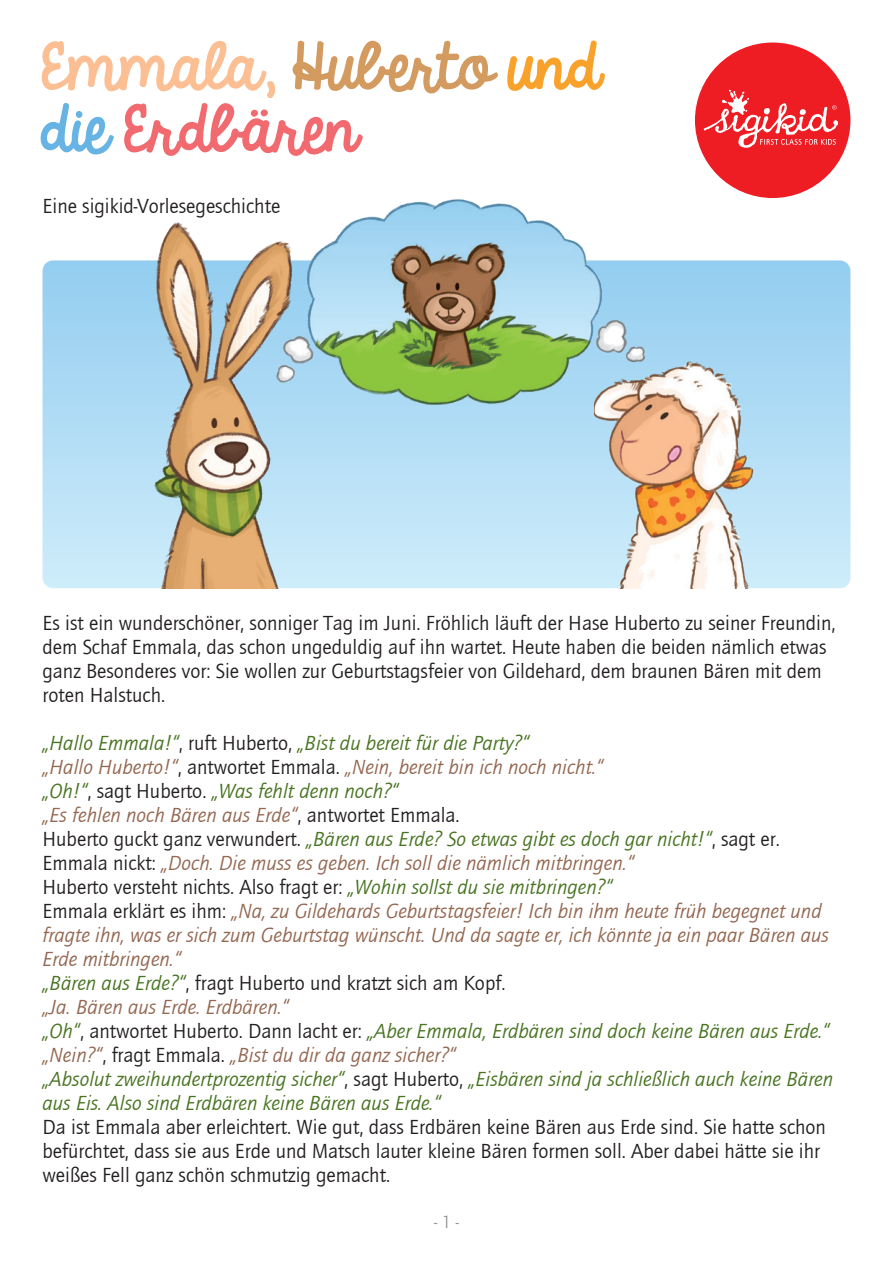
<style>
.page{position:relative;width:893px;height:1263px;background:#fff}
.page>*{position:absolute;margin:0;border:0;box-sizing:border-box;transform-origin:0 0}
.t1{font:57px "Sigikid Always A Good Time";color:#fbbf93}
.t2{font:57px "Sigikid Always A Good Time";color:#f16a6f}
.t3{font:21px/24px "Quay Itc T";color:#231f20}
.t4{font:italic 21px/24px "Quay Itc T";color:#936751}
.t5{font:italic 21px/24px "Quay Itc T";color:#487421}
.t6{font:18px "Quay Itc T";color:#939598}
.s1{color:#d39b60}
.s2{color:#f9a22b}
.s3{color:#67b3e3}
.s4{font-style:normal;color:#231f20}
.s5{font-style:italic;color:#487421}
</style>
<div class="page">
<svg style="left:43px;top:260px;width:807px;height:328px;background:#b5dff5"></svg>
<img style="left:125px;top:222px;width:170px;height:366px">
<img style="left:594px;top:348px;width:192px;height:240px">
<img style="left:264px;top:199px;width:387px;height:269px">
<div style="left:695px;top:43px;width:155px;height:155px;background:#ee1d23;border-radius:50%"></div>
<svg style="left:704px;top:90px;width:134px;height:58px"></svg>
<p class="t1" style="left:41px;top:19px;width:560px">Emmala, <span class="s1">Huberto</span> <span class="s2">und</span></p>
<p class="t2" style="left:40px;top:82px;width:319px"><span class="s3">die</span> Erdbären</p>
<p class="t3" style="left:43px;top:194px;width:239px">Eine sigikid-Vorlesegeschichte</p>
<p class="t3" style="left:43px;top:611px;width:794px">Es ist ein wunderschöner, sonniger Tag im Juni. Fröhlich läuft der Hase Huberto zu seiner Freundin, dem Schaf Emmala, das schon ungeduldig auf ihn wartet. Heute haben die beiden nämlich etwas ganz Besonderes vor: Sie wollen zur Geburtstagsfeier von Gildehard, dem braunen Bären mit dem roten Halstuch.</p>
<p class="t5" style="left:43px;top:731px;width:488px">„Hallo Emmala!“<span class="s4">, ruft Huberto,</span> „Bist du bereit für die Party?“</p>
<p class="t4" style="left:43px;top:755px;width:562px">„Hallo Huberto!“<span class="s4">, antwortet Emmala.</span> „Nein, bereit bin ich noch nicht.“</p>
<p class="t5" style="left:43px;top:779px;width:358px">„Oh!“<span class="s4">, sagt Huberto.</span> „Was fehlt denn noch?“</p>
<p class="t4" style="left:43px;top:803px;width:419px">„Es fehlen noch Bären aus Erde“<span class="s4">, antwortet Emmala.</span></p>
<p class="t5" style="left:43px;top:827px;width:739px"><span class="s4">Huberto guckt ganz verwundert.</span> „Bären aus Erde? So etwas gibt es doch gar nicht!“<span class="s4">, sagt er.</span></p>
<p class="t4" style="left:43px;top:851px;width:593px"><span class="s4">Emmala nickt:</span> „Doch. Die muss es geben. Ich soll die nämlich mitbringen.“</p>
<p class="t3" style="left:43px;top:875px;width:571px">Huberto versteht nichts. Also fragt er: <span class="s5">„Wohin sollst du sie mitbringen?“</span></p>
<p class="t4" style="left:43px;top:899px;width:788px"><span class="s4">Emmala erklärt es ihm:</span> „Na, zu Gildehards Geburtstagsfeier! Ich bin ihm heute früh begegnet und fragte ihn, was er sich zum Geburtstag wünscht. Und da sagte er, ich könnte ja ein paar Bären aus<br>Erde mitbringen.“</p>
<p class="t3" style="left:43px;top:971px;width:464px"><span class="s5">„Bären aus Erde?“</span>, fragt Huberto und kratzt sich am Kopf.</p>
<p class="t4" style="left:43px;top:995px;width:248px">„Ja. Bären aus Erde. Erdbären.“</p>
<p class="t5" style="left:43px;top:1019px;width:789px">„Oh“<span class="s4">, antwortet Huberto. Dann lacht er:</span> „Aber Emmala, Erdbären sind doch keine Bären aus Erde.“</p>
<p class="t4" style="left:43px;top:1043px;width:415px">„Nein?“<span class="s4">, fragt Emmala.</span> „Bist du dir da ganz sicher?“</p>
<p class="t5" style="left:43px;top:1067px;width:792px">„Absolut zweihundertprozentig sicher“<span class="s4">, sagt Huberto,</span> „Eisbären sind ja schließlich auch keine Bären aus Eis. Also sind Erdbären keine Bären aus Erde.“</p>
<p class="t3" style="left:43px;top:1115px;width:785px">Da ist Emmala aber erleichtert. Wie gut, dass Erdbären keine Bären aus Erde sind. Sie hatte schon befürchtet, dass sie aus Erde und Matsch lauter kleine Bären formen soll. Aber dabei hätte sie ihr weißes Fell ganz schön schmutzig gemacht.</p>
<p class="t6" style="left:434px;top:1211px;width:26px">- 1 -</p>
</div>
